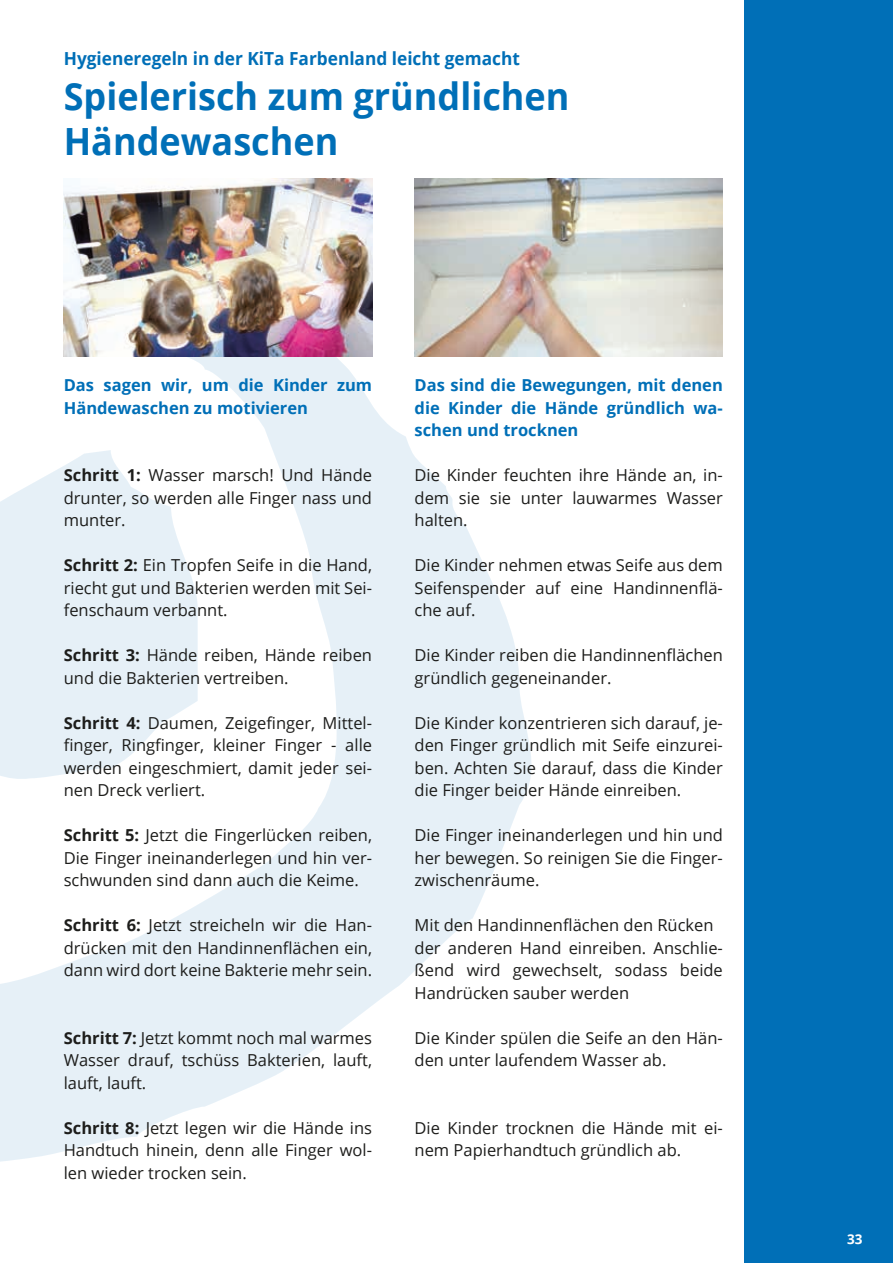
<style>
.page{position:relative;width:893px;height:1263px;background:#fff}
.page>*{position:absolute;margin:0;border:0;box-sizing:border-box;transform-origin:0 0}
.t1{font:700 37.5px/45px "Open Sans";color:#006fb7;scale:.96 1}
.t2{font:700 18px "Open Sans";color:#006fb7;scale:.96 1}
.t3{font:16.5px/22.5px "Open Sans";color:#1d1d1b;text-align:justify}
.t4{font:700 16.5px/22.5px "Open Sans";color:#006fb7}
.t5{font:700 13.5px "Open Sans";color:#fff}
.s1{font-weight:700}
</style>
<div class="page">
<svg style="left:0;top:185px;width:532px;height:977px;fill:#edf4f9"></svg>
<div style="left:744px;top:0;width:149px;height:1263px;background:#006fb7"></div>
<img style="left:415px;top:179px;width:308px;height:178px">
<img style="left:64px;top:179px;width:308px;height:178px">
<p class="t2" style="left:64px;top:46px;width:477px">Hygieneregeln in der KiTa Farbenland leicht gemacht</p>
<h1 class="t1" style="left:64px;top:73px;width:528px">Spielerisch zum gründlichen<br>Händewaschen</h1>
<p class="t4" style="left:64px;top:373px;width:310px">Das sagen wir, um die Kinder zum<br>Händewaschen zu motivieren</p>
<p class="t3" style="left:64px;top:463px;width:310px"><span class="s1">Schritt 1:</span> Wasser marsch! Und Hände drunter, so werden alle Finger nass und munter.</p>
<p class="t3" style="left:64px;top:553px;width:310px"><span class="s1">Schritt 2:</span> Ein Tropfen Seife in die Hand, riecht gut und Bakterien werden mit Sei&shy;fenschaum verbannt.</p>
<p class="t3" style="left:64px;top:643px;width:310px"><span class="s1">Schritt 3:</span> Hände reiben, Hände reiben und die Bakterien vertreiben.</p>
<p class="t3" style="left:64px;top:711px;width:310px"><span class="s1">Schritt 4:</span> Daumen, Zeigefinger, Mittel&shy;finger, Ringfinger, kleiner Finger - alle werden eingeschmiert, damit jeder sei&shy;nen Dreck verliert.</p>
<p class="t3" style="left:64px;top:823px;width:310px"><span class="s1">Schritt 5:</span> Jetzt die Fingerlücken reiben, Die Finger ineinanderlegen und hin ver&shy;schwunden sind dann auch die Keime.</p>
<p class="t3" style="left:64px;top:913px;width:310px"><span class="s1">Schritt 6:</span> Jetzt streicheln wir die Han&shy;drücken mit den Handinnenflächen ein, dann wird dort keine Bakterie mehr sein.</p>
<p class="t3" style="left:64px;top:1026px;width:310px"><span class="s1">Schritt 7:</span> Jetzt kommt noch mal warmes Wasser drauf, tschüss Bakterien, lauft, lauft, lauft.</p>
<p class="t3" style="left:64px;top:1116px;width:310px"><span class="s1">Schritt 8:</span> Jetzt legen wir die Hände ins Handtuch hinein, denn alle Finger wol&shy;len wieder trocken sein.</p>
<p class="t4" style="left:415px;top:373px;width:310px;text-align:justify">Das sind die Bewegungen, mit denen die Kinder die Hände gründlich wa&shy;schen und trocknen</p>
<p class="t3" style="left:415px;top:463px;width:310px">Die Kinder feuchten ihre Hände an, in&shy;dem sie sie unter lauwarmes Wasser halten.</p>
<p class="t3" style="left:415px;top:553px;width:310px">Die Kinder nehmen etwas Seife aus dem Seifenspender auf eine Handinnenflä&shy;che auf.</p>
<p class="t3" style="left:415px;top:643px;width:310px">Die Kinder reiben die Handinnenflächen gründlich gegeneinander.</p>
<p class="t3" style="left:415px;top:711px;width:310px">Die Kinder konzentrieren sich darauf, je&shy;den Finger gründlich mit Seife einzurei&shy;ben. Achten Sie darauf, dass die Kinder die Finger beider Hände einreiben.</p>
<p class="t3" style="left:415px;top:824px;width:310px">Die Finger ineinanderlegen und hin und her bewegen. So reinigen Sie die Finger&shy;zwischenräume.</p>
<p class="t3" style="left:415px;top:914px;width:310px;text-align:left">Mit den Handinnenflächen den Rücken der anderen Hand einreiben. Anschlie&shy;ßend wird gewechselt, sodass beide Handrücken sauber werden</p>
<p class="t3" style="left:415px;top:1026px;width:310px">Die Kinder spülen die Seife an den Hän&shy;den unter laufendem Wasser ab.</p>
<p class="t3" style="left:415px;top:1116px;width:310px">Die Kinder trocknen die Hände mit ei&shy;nem Papierhandtuch gründlich ab.</p>
<p class="t5" style="left:847px;top:1229px;width:17px">33</p>
</div>
